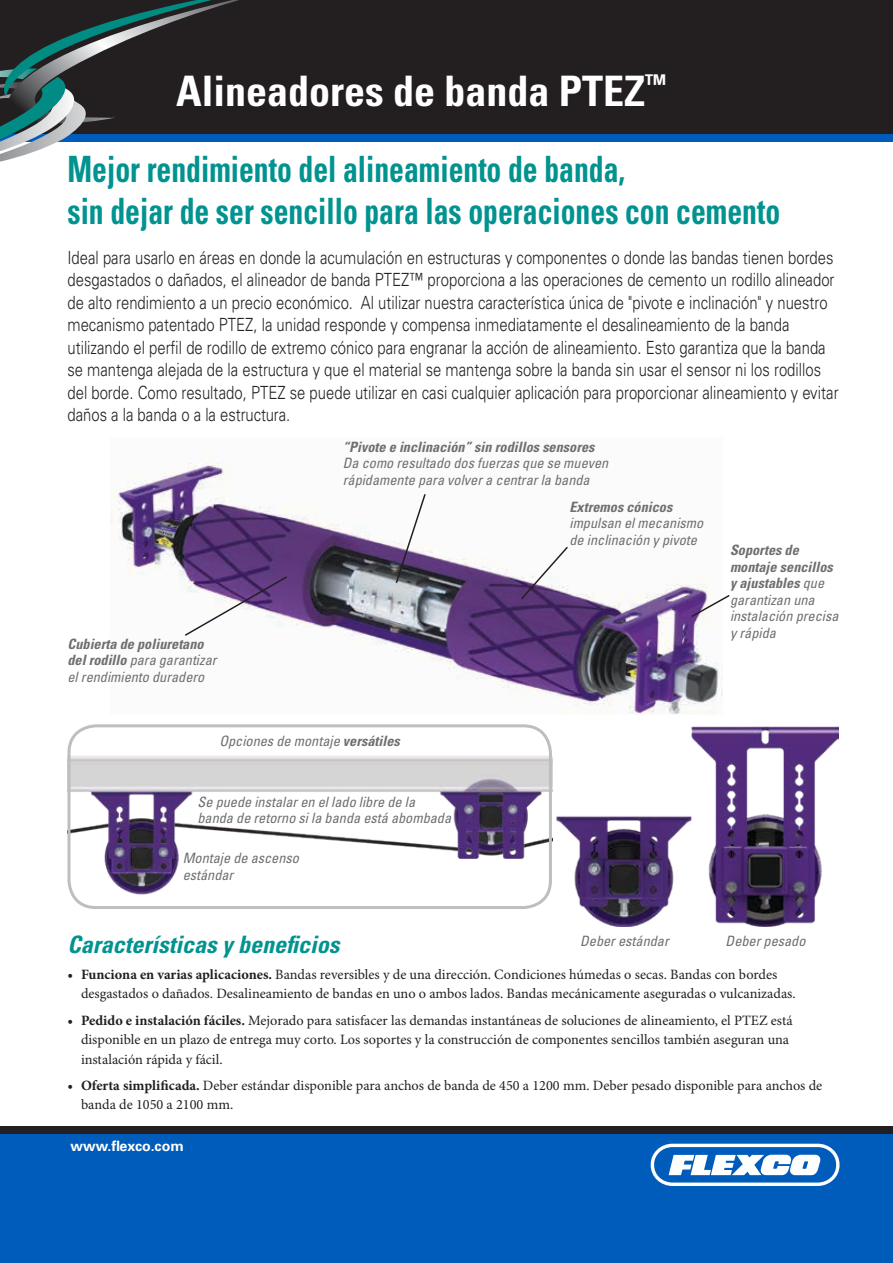
<style>
.page{position:relative;width:893px;height:1263px;background:#fff}
.page>*{position:absolute;margin:0;border:0;box-sizing:border-box;transform-origin:0 0}
.t1{font:700 condensed 42px "Univers LT Std";color:#fff}
.t2{font:700 condensed 36.3px/41.5px "Univers LT Std";color:#009390;scale:.82 1}
.t3{font:italic 700 condensed 24px "Univers LT Std";color:#009390}
.t4{font:300 18.15px/22.5px "Univers LT Std";color:#231f20;scale:.82 1}
.t5{font:14.25px/19.5px "Minion Pro";color:#231f20}
.t6{font:italic condensed 14.25px/16.5px "Univers LT Std";color:#6d6f71}
.t7{font:italic 700 condensed 14.25px "Univers LT Std";color:#6d6f71}
.t8{font:700 14.25px "Univers LT Std";color:#fff}
.s1{font-weight:700}
</style>
<div class="page">
<div style="left:0;top:1133px;width:893px;height:130px;background:#005cbb"></div>
<div style="left:0;top:1127px;width:893px;height:7px;background:#231f20"></div>
<svg style="left:651px;top:1144px;width:188px;height:42px"></svg>
<div style="left:0;top:0;width:893px;height:136px;background:#231f20"></div>
<div style="left:0;top:135px;width:893px;height:7px;background:#005cbb"></div>
<svg style="left:0;top:0;width:239px;height:162px"></svg>
<img style="left:68px;top:756px;width:484px;height:153px">
<img style="left:111px;top:459px;width:612px;height:255px">
<svg style="left:183px;top:575px;width:106px;height:62px"></svg>
<svg style="left:394px;top:492px;width:33px;height:93px"></svg>
<svg style="left:519px;top:545px;width:50px;height:56px"></svg>
<div style="left:68px;top:724px;width:484px;height:185px;border:3px solid #bcbec0;border-radius:27px"></div>
<svg style="left:690px;top:593px;width:40px;height:25px"></svg>
<img style="left:556px;top:726px;width:283px;height:201px">
<h1 class="t1" style="left:176px;top:65px;width:492px">Alineadores de banda PTEZ<sup>™</sup></h1>
<h2 class="t2" style="left:68px;top:149px;width:871px">Mejor rendimiento del alineamiento de banda,<br>sin dejar de ser sencillo para las operaciones con cemento</h2>
<p class="t4" style="left:68px;top:246px;width:942px">Ideal para usarlo en áreas en donde la acumulación en estructuras y componentes o donde las bandas tienen bordes desgastados o dañados, el alineador de banda PTEZ™ proporciona a las operaciones de cemento un rodillo alineador de alto rendimiento a un precio económico. Al utilizar nuestra característica única de "pivote e inclinación" y nuestro mecanismo patentado PTEZ, la unidad responde y compensa inmediatamente el desalineamiento de la banda utilizando el perfil de rodillo de extremo cónico para engranar la acción de alineamiento. Esto garantiza que la banda se mantenga alejada de la estructura y que el material se mantenga sobre la banda sin usar el sensor ni los rodillos del borde. Como resultado, PTEZ se puede utilizar en casi cualquier aplicación para proporcionar alineamiento y evitar daños a la banda o a la estructura.</p>
<p class="t7" style="left:343px;top:438px;width:253px">“Pivote e inclinación” sin rodillos sensores</p>
<p class="t6" style="left:343px;top:455px;width:267px">Da como resultado dos fuerzas que se mueven rápidamente para volver a centrar la banda</p>
<p class="t6" style="left:68px;top:635px;width:151px"><span class="s1">Cubierta de poliuretano del rodillo</span> para garantizar el rendimiento duradero</p>
<p class="t6" style="left:219px;top:733px;width:182px">Opciones de montaje <span class="s1">versátiles</span></p>
<p class="t6" style="left:197px;top:793px;width:255px">Se puede instalar en el lado libre de la banda de retorno si la banda está abombada</p>
<p class="t6" style="left:183px;top:850px;width:118px">Montaje de ascenso estándar</p>
<p class="t7" style="left:569px;top:498px;width:104px">Extremos cónicos</p>
<p class="t6" style="left:569px;top:515px;width:135px">impulsan el mecanismo de inclinación y pivote</p>
<p class="t6" style="left:730px;top:542px;width:110px"><span class="s1">Soportes de montaje sencillos y ajustables</span> que garantizan una instalación precisa y rápida</p>
<h3 class="t3" style="left:68px;top:929px;width:273px">Características y beneficios</h3>
<p class="t5" style="left:81px;top:965px;width:716px;text-indent:-13px"><span class="s1">• Funciona en varias aplicaciones.</span> Bandas reversibles y de una dirección. Condiciones húmedas o secas. Bandas con bordes desgastados o dañados. Desalineamiento de bandas en uno o ambos lados. Bandas mecánicamente aseguradas o vulcanizadas.</p>
<p class="t5" style="left:81px;top:1011px;width:713px;text-indent:-13px"><span class="s1">• Pedido e instalación fáciles.</span> Mejorado para satisfacer las demandas instantáneas de soluciones de alineamiento, el PTEZ está disponible en un plazo de entrega muy corto. Los soportes y la construcción de componentes sencillos también aseguran una instalación rápida y fácil.</p>
<p class="t5" style="left:81px;top:1076px;width:743px;text-indent:-13px"><span class="s1">• Oferta simplificada.</span> Deber estándar disponible para anchos de banda de 450 a 1200 mm. Deber pesado disponible para anchos de banda de 1050 a 2100 mm.</p>
<p class="t6" style="left:580px;top:933px;width:90px">Deber estándar</p>
<p class="t6" style="left:726px;top:933px;width:81px">Deber pesado</p>
<p class="t8" style="left:71px;top:1137px;width:115px">www.flexco.com</p>
</div>
